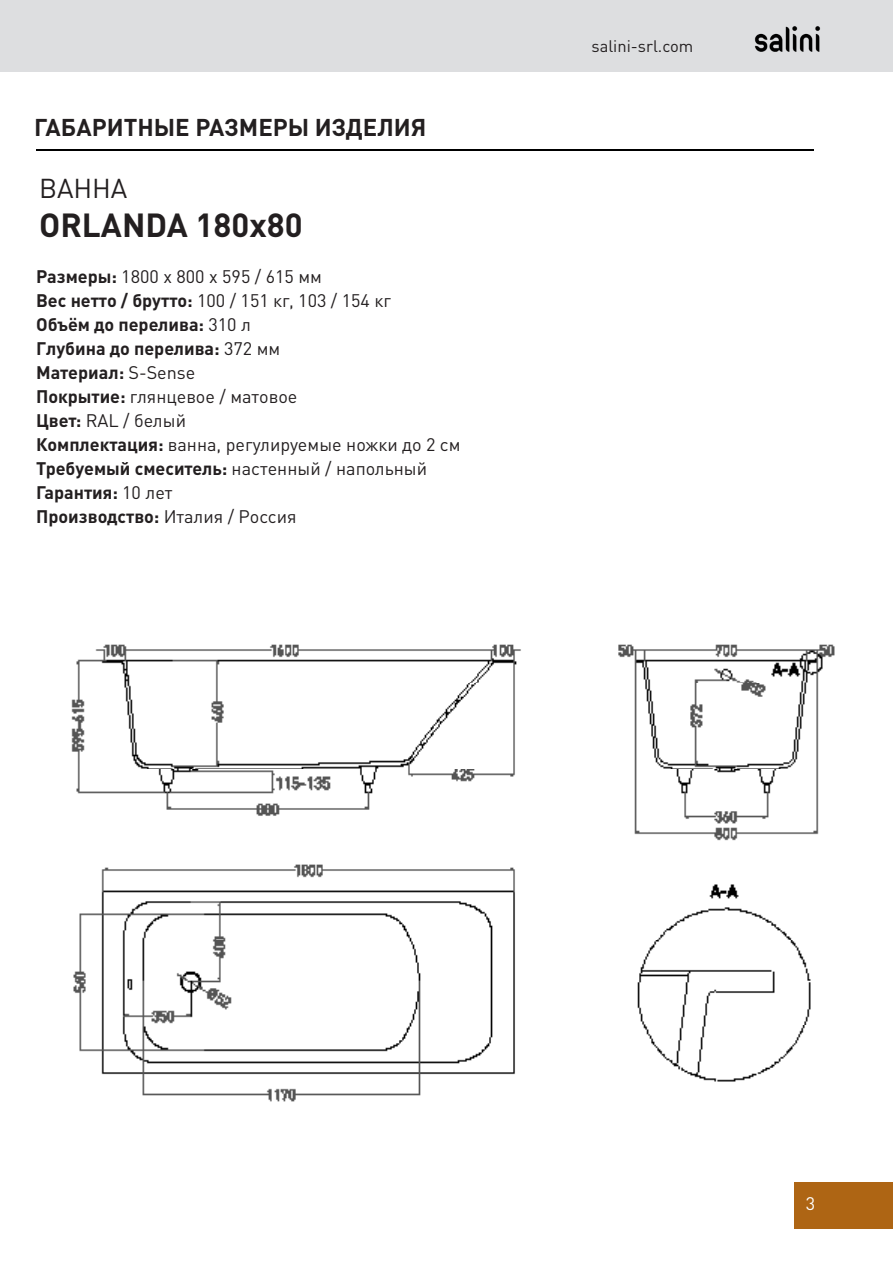
<style>
.page{position:relative;width:893px;height:1263px;background:#fff}
.page>*{position:absolute;margin:0;border:0;box-sizing:border-box;transform-origin:0 0}
.t1{font:700 33px "DIN Pro";color:#231f20}
.t2{font:27px "DIN Pro";letter-spacing:-.005em;color:#231f20}
.t3{font:700 24px "DIN Pro";color:#231f20}
.t4{font:18px "DIN Pro";color:#231f20}
.t5{font:700 18px "DIN Pro";color:#231f20}
.t6{font:18px "DIN Pro";color:#fff}
.t7{font:16.5px "DIN Pro";color:#231f20}
.s1{font-weight:700}
.s2{font-weight:400}
</style>
<div class="page">
<div style="left:0;top:0;width:892px;height:72px;background:#dddee0"></div>
<img style="left:754px;top:26px;width:67px;height:26px">
<div style="left:794px;top:1183px;width:99px;height:46px;background:#ae6514"></div>
<hr style="left:36px;top:149px;width:778px;height:2px;background:#000">
<img style="left:71px;top:644px;width:764px;height:458px">
<p class="t3" style="left:34px;top:107px;width:394px">ГАБАРИТНЫЕ РАЗМЕРЫ ИЗДЕЛИЯ</p>
<p class="t2" style="left:39px;top:167px;width:90px">ВАННА</p>
<p class="t1" style="left:39px;top:198px;width:265px">ORLANDA 180х80</p>
<p class="t4" style="left:36px;top:263px;width:287px"><span class="s1">Размеры:</span> 1800 x 800 x 595 / 615 мм</p>
<p class="t4" style="left:36px;top:287px;width:356px"><span class="s1">Вес нетто / брутто:</span> 100 / 151 кг, 103 / 154 кг</p>
<p class="t5" style="left:36px;top:310px;width:216px">Объём до перелива: <span class="s2">310 л</span></p>
<p class="t5" style="left:36px;top:334px;width:246px">Глубина до перелива: <span class="s2">372 мм</span></p>
<p class="t5" style="left:36px;top:358px;width:161px">Материал: <span class="s2">S-Sense</span></p>
<p class="t4" style="left:36px;top:383px;width:263px"><span class="s1">Покрытие:</span> глянцевое / матовое</p>
<p class="t4" style="left:36px;top:407px;width:151px"><span class="s1">Цвет:</span> RAL / белый</p>
<p class="t4" style="left:36px;top:431px;width:426px"><span class="s1">Комплектация:</span> ванна, регулируемые ножки до 2 см</p>
<p class="t5" style="left:36px;top:454px;width:393px">Требуемый смеситель: <span class="s2">настенный / напольный</span></p>
<p class="t5" style="left:36px;top:478px;width:138px">Гарантия: <span class="s2">10 лет</span></p>
<p class="t5" style="left:36px;top:502px;width:262px">Производство: <span class="s2">Италия / Россия</span></p>
<p class="t7" style="left:592px;top:33px;width:103px">salini-srl.com</p>
<p class="t6" style="left:806px;top:1189px;width:11px">3</p>
</div>
